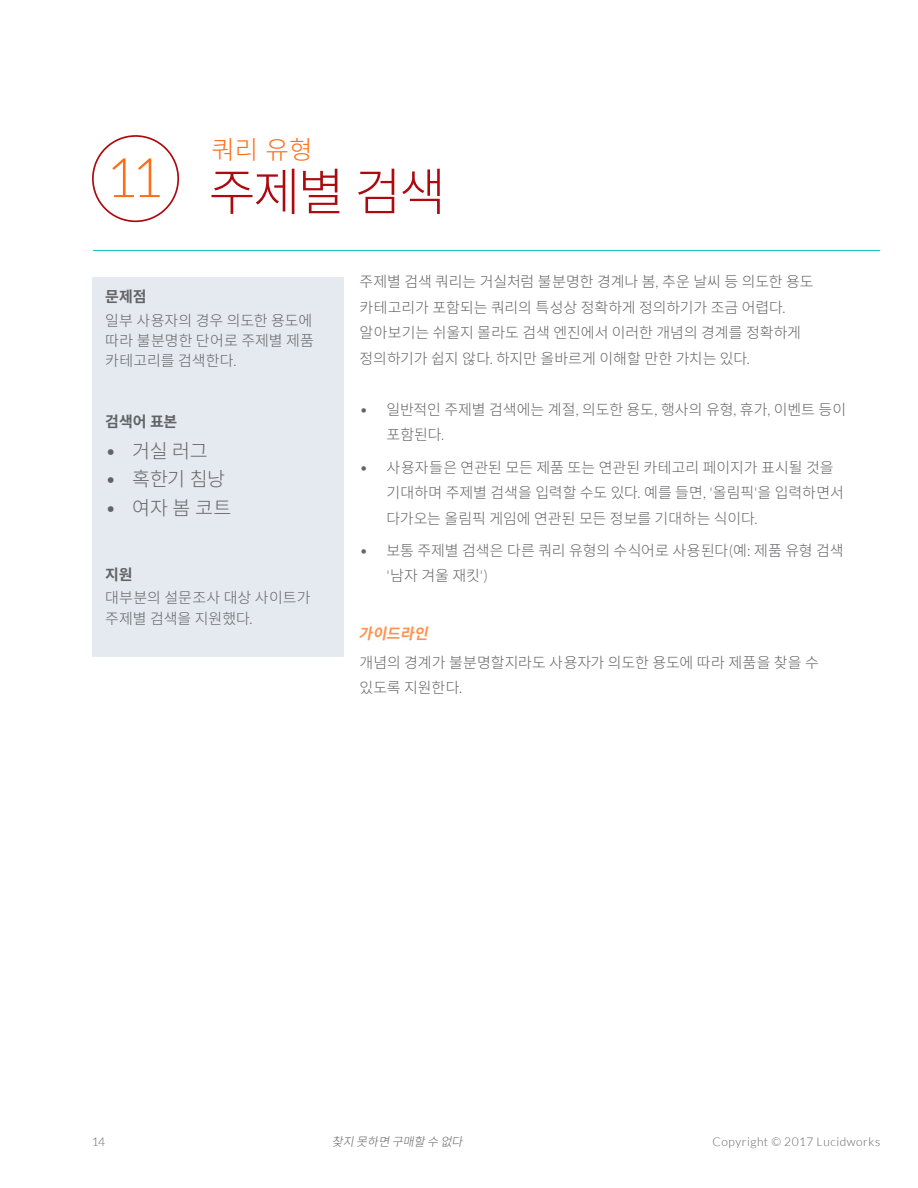
<style>
.page{position:relative;width:918px;height:1188px;background:#fff}
.page>*{position:absolute;margin:0;border:0;box-sizing:border-box;transform-origin:0 0}
.Header__Red{font:300 54.45px "Lato";color:#ff6d14}
.Header__Red-2{font:300 51px "Noto Sans KR";color:#ac0a0f}
.Header__Red-3{font:300 25.5px "Noto Sans KR";color:#ff6d14}
.t1{font:300 19.5px "Noto Sans KR";letter-spacing:-.01em;color:#636366}
.Body_Copy{font:300 15px/25.5px "Noto Sans KR";letter-spacing:-.005em;color:#636366}
.Body_Copy-2{font:700 15px "Noto Sans KR";letter-spacing:-.005em;color:#636366}
.Body_Copy-3{font:italic 700 15px "Noto Sans KR";color:#ff924f}
.t2{font:300 12px "Lato";letter-spacing:.045em;color:#636366}
.t3{font:italic 300 12px "Noto Sans KR";color:#636366}
.s1{font-family:"Lato"}
</style>
<div class="page">
<div style="left:92px;top:135px;width:87px;height:87px;border:2px solid #ac0a0f;border-radius:50%"></div>
<div style="left:92px;top:277px;width:252px;height:380px;background:#e4eaf0"></div>
<hr style="left:93px;top:250px;width:787px;height:1px;background:#13c5bb">
<p class="Header__Red-3" style="left:211px;top:136px;width:103px">쿼리 유형</p>
<p class="Header__Red" style="left:106px;top:148px;width:59px">11</p>
<p class="Header__Red-2" style="left:209px;top:163px;width:239px">주제별 검색</p>
<p class="Body_Copy-2" style="left:105px;top:288px;width:43px">문제점</p>
<p class="Body_Copy" style="left:105px;top:310px;width:210px;line-height:20.2px;text-align:justify">일부 사용자의 경우 의도한 용도에 따라 불분명한 단어로 주제별 제품 카테고리를 검색한다<span class="s1">.</span></p>
<p class="Body_Copy-2" style="left:105px;top:413px;width:74px">검색어 표본</p>
<p class="t1" style="left:105px;top:440px;width:104px"><span class="s1">•</span> 거실 러그</p>
<p class="t1" style="left:105px;top:468px;width:121px"><span class="s1">•</span> 혹한기 침낭</p>
<p class="t1" style="left:105px;top:497px;width:128px"><span class="s1">•</span> 여자봄코트</p>
<p class="Body_Copy-2" style="left:105px;top:566px;width:29px">지원</p>
<p class="Body_Copy" style="left:105px;top:588px;width:207px;line-height:20.2px">대부분의 설문조사 대상 사이트가 주제별 검색을 지원했다<span class="s1">.</span></p>
<p class="Body_Copy" style="left:360px;top:270px;width:455px">주제별 검색 쿼리는 거실처럼 불분명한 경계나 봄<span class="s1">,</span> 추운 날씨 등 의도한 용도 카테고리가 포함되는 쿼리의 특성상 정확하게 정의하기가 조금 어렵다<span class="s1">. </span>알아보기는 쉬울지 몰라도 검색 엔진에서 이러한 개념의 경계를 정확하게 정의하기가 쉽지 않다<span class="s1">.</span> 하지만 올바르게 이해할 만한 가치는 있다<span class="s1">.</span></p>
<p class="Body_Copy" style="left:387px;top:397px;width:461px;text-indent:-27px"><span class="s1">•</span> 일반적인 주제별 검색에는 계절<span class="s1">,</span> 의도한 용도<span class="s1">,</span> 행사의 유형<span class="s1">,</span> 휴가<span class="s1">,</span> 이벤트 등이 포함된다<span class="s1">.</span></p>
<p class="Body_Copy" style="left:387px;top:455px;width:459px;text-indent:-27px"><span class="s1">•</span> 사용자들은 연관된 모든 제품 또는 연관된 카테고리 페이지가 표시될 것을 기대하며 주제별 검색을 입력할 수도 있다<span class="s1">.</span> 예를 들면<span class="s1">, '</span>올림픽<span class="s1">'</span>을 입력하면서 다가오는 올림픽 게임에 연관된 모든 정보를 기대하는 식이다<span class="s1">.</span></p>
<p class="Body_Copy" style="left:387px;top:538px;width:459px;text-indent:-27px"><span class="s1">•</span> 보통 주제별 검색은 다른 쿼리 유형의 수식어로 사용된다<span class="s1">(</span>예<span class="s1">:</span> 제품 유형 검색 <span class="s1">'</span>남자 겨울 재킷<span class="s1">')</span></p>
<p class="Body_Copy-3" style="left:359px;top:625px;width:79px">가이드라인</p>
<p class="Body_Copy" style="left:360px;top:650px;width:461px">개념의 경계가 불분명할지라도 사용자가 의도한 용도에 따라 제품을 찾을 수 있도록 지원한다<span class="s1">.</span></p>
<p class="t2" style="left:92px;top:1135px;width:15px">14</p>
<p class="t3" style="left:332px;top:1135px;width:138px">찾지 못하면 구매할 수 없다</p>
<p class="t2" style="left:712px;top:1135px;width:169px">Copyright © 2017 Lucidworks</p>
</div>
